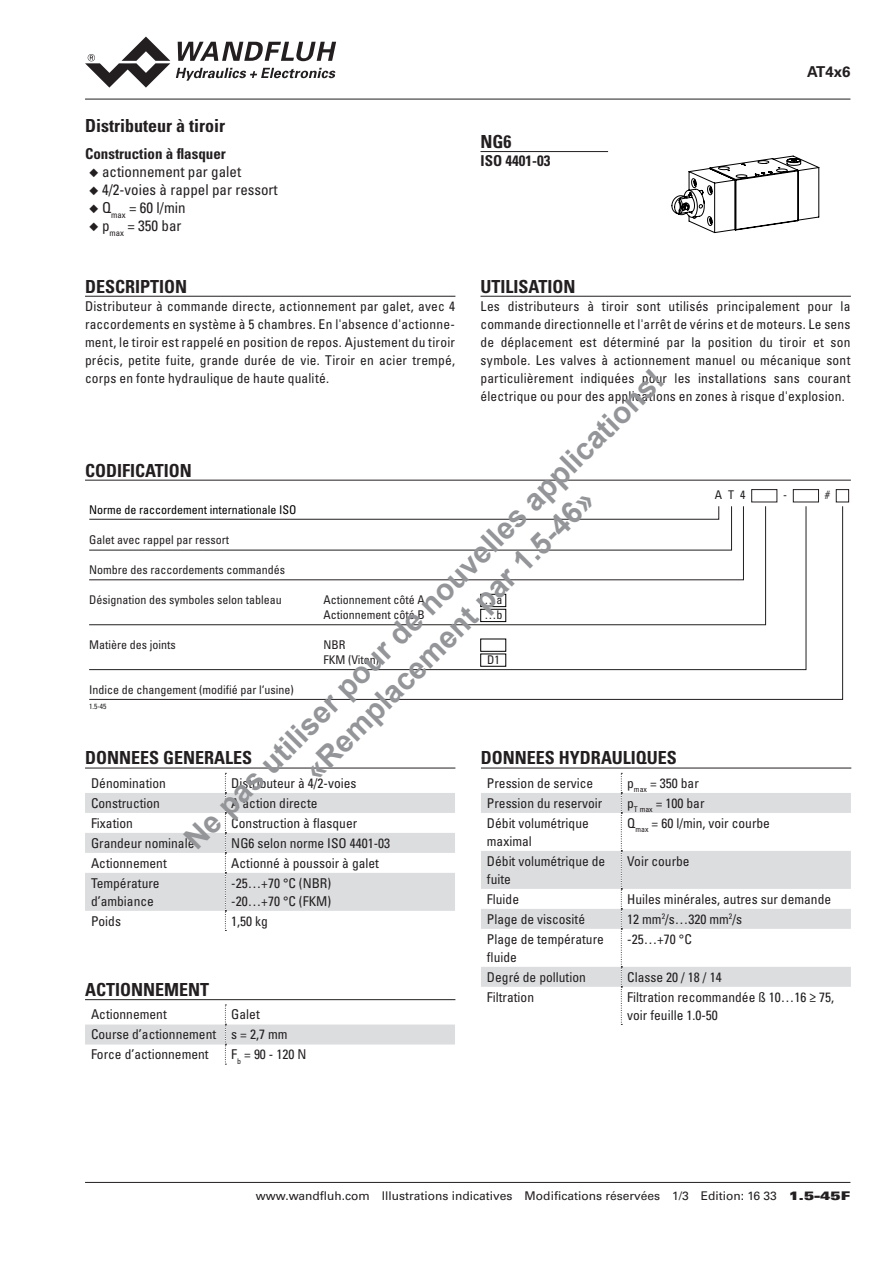
<style>
.page{position:relative;width:893px;height:1263px;background:#fff}
.page>*{position:absolute;margin:0;border:0;box-sizing:border-box;transform-origin:0 0}
.t1{font:700 30px/36px "Arial";color:#939598;text-align:center}
.Block_Titel{font:700 condensed 18px "Univers LT Pro";color:#231f20}
.Bezeichnung1{font:700 condensed 18px "Univers LT Pro";color:#231f20}
.Baugrösse{font:700 condensed 18px "Univers LT Pro";color:#231f20}
.t2{font:condensed 15px "Univers LT Pro";color:#231f20}
.Bezeichnung1-2{font:700 condensed 15px "Univers LT Pro";color:#231f20}
.Anschlussnorm{font:700 condensed 15px "Univers LT Pro";color:#231f20}
.Identifikation{font:700 15px "Univers LT Pro 65";color:#231f20}
.Block_Langtext{font:condensed 13.5px/18px "Univers LT Pro";color:#231f20}
.t3{font:condensed 12px/15px "Univers LT Pro";color:#231f20}
.Fusszeile{font:12px "Univers LT Pro 55 Roman";color:#231f20}
.t4{font:condensed 12px "Univers LT Pro";color:#000}
.t5{font:condensed 7.5px "Univers LT Pro";color:#231f20}
.s1{font-family:"Univers LT Pro X Black Ext"}
</style>
<div class="page">
<hr style="left:85px;top:99px;width:765px;height:1px;background:#231f20">
<hr style="left:85px;top:1182px;width:765px;height:1px;background:#231f20">
<svg style="left:176px;top:68px;width:160px;height:13px"></svg>
<svg style="left:178px;top:42px;width:158px;height:19px"></svg>
<svg style="left:85px;top:37px;width:85px;height:51px"></svg>
<hr style="left:480px;top:151px;width:128px;height:1px;background:#231f20">
<svg style="left:671px;top:155px;width:148px;height:78px"></svg>
<hr style="left:85px;top:296px;width:370px;height:1px;background:#231f20">
<hr style="left:480px;top:296px;width:371px;height:1px;background:#231f20">
<hr style="left:85px;top:480px;width:766px;height:1px;background:#231f20">
<div style="left:751px;top:489px;width:26px;height:13px;border:1px solid #231f20"></div>
<div style="left:793px;top:489px;width:26px;height:13px;border:1px solid #231f20"></div>
<div style="left:836px;top:489px;width:13px;height:13px;border:1px solid #231f20"></div>
<svg style="left:89px;top:506px;width:754px;height:194px"></svg>
<svg style="left:89px;top:506px;width:677px;height:119px"></svg>
<hr style="left:85px;top:768px;width:370px;height:1px;background:#231f20">
<svg style="left:85px;top:773px;width:370px;height:158px"></svg>
<hr style="left:85px;top:999px;width:370px;height:1px;background:#231f20">
<svg style="left:85px;top:1004px;width:370px;height:61px"></svg>
<hr style="left:481px;top:768px;width:370px;height:1px;background:#231f20">
<svg style="left:481px;top:793px;width:370px;height:194px;fill:#e1e1e3"></svg>
<svg style="left:621px;top:773px;width:1px;height:252px"></svg>
<p class="Bezeichnung1" style="left:85px;top:115px;width:141px">Distributeur à tiroir</p>
<p class="Bezeichnung1-2" style="left:85px;top:144px;width:142px">Construction à flasquer</p>
<p class="t2" style="left:89px;top:162px;width:153px">◆ actionnement par galet</p>
<p class="t2" style="left:89px;top:180px;width:190px">◆ 4/2-voies à rappel par ressort</p>
<p class="t2" style="left:89px;top:198px;width:98px">◆ Q<sub>max</sub> = 60 l/min</p>
<p class="t2" style="left:89px;top:216px;width:94px">◆ p<sub>max</sub> = 350 bar</p>
<p class="Baugrösse" style="left:480px;top:131px;width:32px">NG6</p>
<p class="Anschlussnorm" style="left:480px;top:151px;width:71px">ISO 4401-03</p>
<p class="Identifikation" style="left:807px;top:63px;width:45px">AT4x6</p>
<p class="Block_Titel" style="left:85px;top:275px;width:104px">DESCRIPTION</p>
<p class="Block_Langtext" style="left:85px;top:297px;width:371px;text-align:justify">Distributeur à commande directe, actionnement par galet, avec 4 raccordements en système à 5 chambres. En l'absence d'actionne&shy;ment, le tiroir est rappelé en position de repos. Ajustement du tiroir précis, petite fuite, grande durée de vie. Tiroir en acier trempé, corps en fonte hydraulique de haute qualité.</p>
<p class="Block_Titel" style="left:480px;top:275px;width:96px">UTILISATION</p>
<p class="Block_Langtext" style="left:480px;top:297px;width:371px;text-align:justify">Les distributeurs à tiroir sont utilisés principalement pour la commande directionnelle et l'arrêt de vérins et de moteurs. Le sens de déplacement est déterminé par la position du tiroir et son symbole. Les valves à actionnement manuel ou mécanique sont particulièrement indiquées pour les installations sans courant électrique ou pour des applications en zones à risque d'explosion.</p>
<h1 class="t1" style="left:177px;top:831px;width:665px;rotate:-45deg">Ne pas utiliser pour de nouvelles applications! «Remplacement par 1.5-46»</h1>
<p class="Block_Titel" style="left:85px;top:459px;width:108px">CODIFICATION</p>
<p class="t3" style="left:715px;top:487px;width:32px">AT4</p>
<p class="t3" style="left:783px;top:487px;width:5px">-</p>
<p class="t3" style="left:825px;top:487px;width:7px">#</p>
<p class="t4" style="left:89px;top:502px;width:209px">Norme de raccordement internationale ISO</p>
<p class="t3" style="left:89px;top:532px;width:142px">Galet avec rappel par ressort</p>
<p class="t3" style="left:89px;top:562px;width:198px">Nombre des raccordements commandés</p>
<p class="t3" style="left:89px;top:592px;width:194px">Désignation des symboles selon tableau</p>
<p class="t3" style="left:323px;top:592px;width:103px">Actionnement côté A</p>
<p class="t3" style="left:484px;top:592px;width:20px">…a</p>
<p class="t3" style="left:323px;top:607px;width:103px">Actionnement côté B</p>
<p class="t3" style="left:484px;top:607px;width:20px">…b</p>
<p class="t3" style="left:89px;top:637px;width:88px">Matière des joints</p>
<p class="t3" style="left:323px;top:637px;width:57px">NBR<br>FKM (Viton)</p>
<p class="t3" style="left:487px;top:652px;width:14px">D1</p>
<p class="t3" style="left:89px;top:682px;width:206px">Indice de changement (modifié par l‘usine)</p>
<p class="t5" style="left:89px;top:702px;width:19px">1.5-45</p>
<p class="Block_Titel" style="left:85px;top:747px;width:169px">DONNEES GENERALES</p>
<p class="Block_Langtext" style="left:91px;top:774px;width:76px">Dénomination</p>
<p class="Block_Langtext" style="left:231px;top:774px;width:127px">Distributeur à 4/2-voies</p>
<p class="Block_Langtext" style="left:91px;top:794px;width:70px">Construction</p>
<p class="Block_Langtext" style="left:231px;top:794px;width:88px">A action directe</p>
<p class="Block_Langtext" style="left:91px;top:814px;width:43px">Fixation</p>
<p class="Block_Langtext" style="left:231px;top:814px;width:127px">Construction à flasquer</p>
<p class="Block_Langtext" style="left:91px;top:834px;width:105px">Grandeur nominale</p>
<p class="Block_Langtext" style="left:231px;top:834px;width:160px">NG6 selon norme ISO 4401-03</p>
<p class="Block_Langtext" style="left:91px;top:854px;width:77px">Actionnement</p>
<p class="Block_Langtext" style="left:231px;top:854px;width:149px">Actionné à poussoir à galet</p>
<p class="Block_Langtext" style="left:91px;top:874px;width:70px">Température</p>
<p class="Block_Langtext" style="left:91px;top:892px;width:64px">d’ambiance</p>
<p class="Block_Titel" style="left:481px;top:747px;width:198px">DONNEES HYDRAULIQUES</p>
<p class="Block_Langtext" style="left:487px;top:774px;width:108px">Pression de service</p>
<p class="Block_Langtext" style="left:627px;top:774px;width:73px">p<sub>max</sub> = 350 bar</p>
<p class="Block_Langtext" style="left:487px;top:794px;width:117px">Pression du reservoir</p>
<p class="Block_Langtext" style="left:627px;top:794px;width:79px">p<sub>T</sub> <sub>max</sub> = 100 bar</p>
<p class="Block_Langtext" style="left:487px;top:814px;width:103px">Débit volumétrique maximal</p>
<p class="Block_Langtext" style="left:627px;top:814px;width:144px">Q<sub>max</sub> = 60 l/min, voir courbe</p>
<p class="Block_Langtext" style="left:487px;top:852px;width:120px">Débit volumétrique de fuite</p>
<p class="Block_Langtext" style="left:627px;top:852px;width:64px">Voir courbe</p>
<p class="Block_Langtext" style="left:487px;top:890px;width:34px">Fluide</p>
<p class="Block_Langtext" style="left:627px;top:890px;width:205px">Huiles minérales, autres sur demande</p>
<p class="Block_Langtext" style="left:487px;top:910px;width:100px">Plage de viscosité</p>
<p class="Block_Langtext" style="left:627px;top:910px;width:116px">12 mm<sup>2</sup>/s…320 mm<sup>2</sup>/s</p>
<p class="Block_Langtext" style="left:487px;top:930px;width:118px">Plage de température fluide</p>
<p class="Block_Langtext" style="left:627px;top:930px;width:66px">-25…+70 °C</p>
<p class="Block_Langtext" style="left:487px;top:968px;width:100px">Degré de pollution</p>
<p class="Block_Langtext" style="left:627px;top:968px;width:96px">Classe 20 / 18 / 14</p>
<p class="Block_Langtext" style="left:487px;top:988px;width:49px">Filtration</p>
<p class="Block_Langtext" style="left:627px;top:988px;width:208px">Filtration recommandée ß 10…16 ≥ 75, voir feuille 1.0-50</p>
<p class="Block_Langtext" style="left:231px;top:874px;width:101px">-25…+70 °C (NBR)</p>
<p class="Block_Langtext" style="left:231px;top:892px;width:101px">-20…+70 °C (FKM)</p>
<p class="Block_Langtext" style="left:91px;top:912px;width:31px">Poids</p>
<p class="Block_Langtext" style="left:231px;top:912px;width:38px">1,50 kg</p>
<p class="Block_Titel" style="left:85px;top:979px;width:126px">ACTIONNEMENT</p>
<p class="Block_Langtext" style="left:91px;top:1005px;width:77px">Actionnement</p>
<p class="Block_Langtext" style="left:231px;top:1005px;width:30px">Galet</p>
<p class="Block_Langtext" style="left:91px;top:1025px;width:127px">Course d’actionnement</p>
<p class="Block_Langtext" style="left:231px;top:1025px;width:58px">s = 2,7 mm</p>
<p class="Block_Langtext" style="left:91px;top:1045px;width:119px">Force d’actionnement</p>
<p class="Block_Langtext" style="left:231px;top:1045px;width:77px">F<sub>b</sub> = 90 - 120 N</p>
<p class="Fusszeile" style="left:256px;top:1188px;width:596px">www.wandfluh.com Illustrations indicatives Modifications réservées 1/3 Edition: 16 33 <span class="s1">1.5-45F</span></p>
</div>
